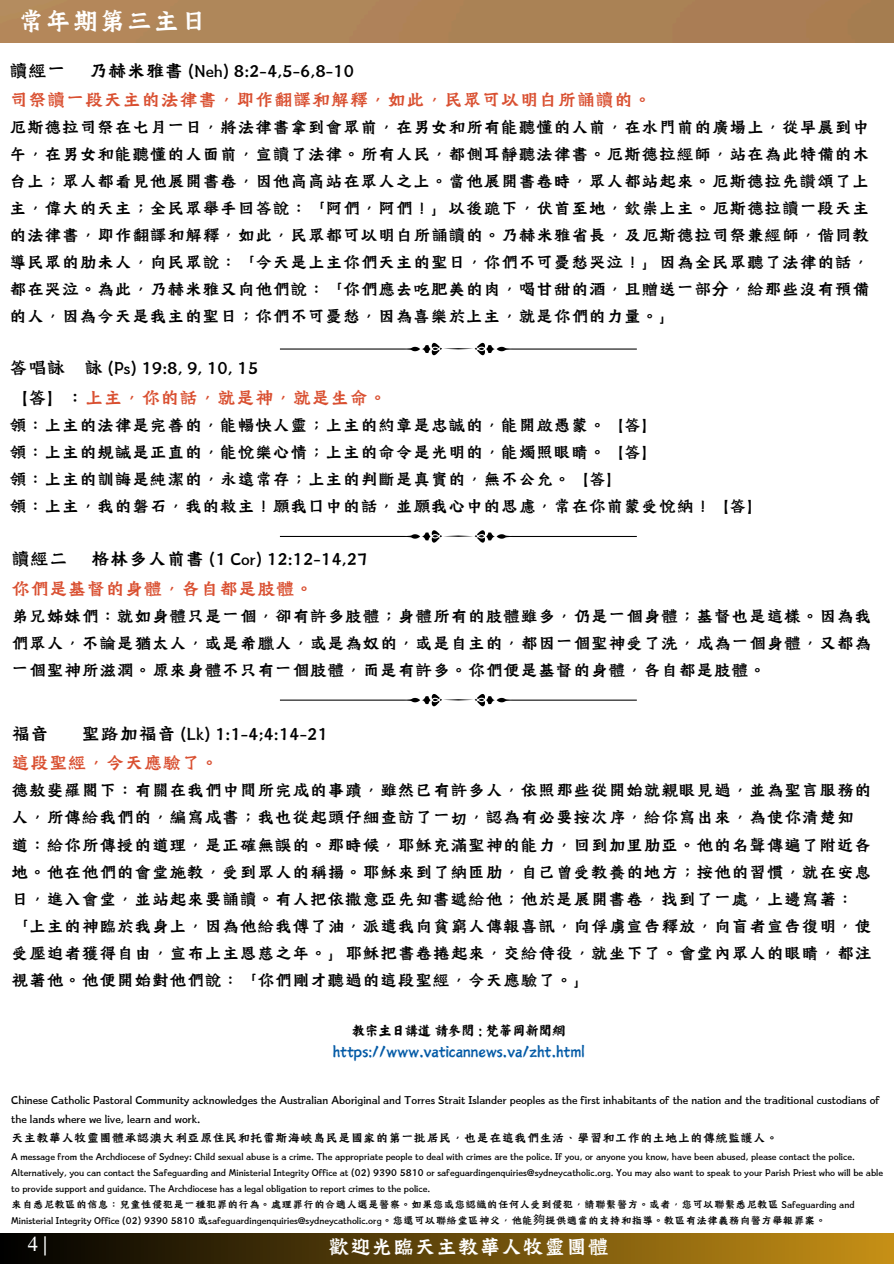
<style>
.page{position:relative;width:894px;height:1264px;background:#fff}
.page>*{position:absolute;margin:0;border:0;box-sizing:border-box;transform-origin:0 0}
.t1{font:30px "Canva Tide Kaplan HK";color:#fff}
.t2{font:24px "Canva Tide Kaplan HK";color:#fff}
.t3{font:21px/29.2px "Canva Tide Kaplan HK";color:#000}
.t4{font:21px/29.2px "Canva Tide Kaplan HK";color:#d94f30}
.t5{font:20.4px "Times NRMT Pro";color:#fff}
.t6{font:19.5px/27px "Canva Tide Kaplan HK";color:#000;text-align:justify}
.t7{font:14.7px/20.1px "Canva Yi Cai TC";color:#035aa6;text-align:center}
.t8{font:13.95px/19.2px "Canva Tide Kaplan HK";color:#000}
.t9{font:12px/16px "Canva Tide Kaplan HK";color:#000}
.s1{color:#000}
.s2{color:#d94f30}
.s3{font-family:"Noto Sans CJ Ksc"}
</style>
<div class="page">
<div style="left:0;top:0;width:893px;height:43px;background:#af8255"></div>
<div style="left:0;top:1233px;width:893px;height:30px;background:linear-gradient(to right,#000,#c69016)"></div>
<svg style="left:280px;top:343px;width:356px;height:12px"></svg>
<svg style="left:280px;top:530px;width:356px;height:12px"></svg>
<svg style="left:280px;top:694px;width:356px;height:12px"></svg>
<h1 class="t1" style="left:18px;top:4px;width:191px">常年期第三主日</h1>
<h3 class="t4" style="left:9px;top:55px;width:644px"><span class="s1">讀經一 乃赫米雅書 (Neh) 8:2-4,5-6,8-10<br></span>司祭讀一段天主的法律書，即作翻譯和解釋，如此，民眾可以明白所誦讀的。</h3>
<h3 class="t6" style="left:9px;top:113px;width:861px">厄斯德拉司祭在七月一日，將法律書拿到會眾前，在男女和所有能聽懂的人前，在水門前的廣場上，從早晨到中午，在男女和能聽懂的人面前，宣讀了法律。所有人民，都側耳靜聽法律書。厄斯德拉經師，站在為此特備的木台上；眾人都看見他展開書卷，因他高高站在眾人之上。當他展開書卷時，眾人都站起來。厄斯德拉先讚頌了上主，偉大的天主；全民眾舉手回答說：「阿們，阿們！」以後跪下，伏首至地，欽崇上主。厄斯德拉讀一段天主的法律書，即作翻譯和解釋，如此，民眾都可以明白所誦讀的。乃赫米雅省長，及厄斯德拉司祭兼經師，偕同教導民眾的肋未人，向民眾說：「今天是上主你們天主的聖日，你們不可憂愁哭泣！」因為全民眾聽了法律的話，都在哭泣。為此，乃赫米雅又向他們說：「你們應去吃肥美的肉，喝甘甜的酒，且贈送一部分，給那些沒有預備的人，因為今天是我主的聖日；你們不可憂愁，因為喜樂於上主，就是你們的力量。」</h3>
<p class="t3" style="left:9px;top:353px;width:379px">答唱詠 詠 (Ps) 19:8, 9, 10, 15<br>【答】：<span class="s2">上主，你的話，就是神，就是生命。</span></p>
<p class="t6" style="left:9px;top:410px;width:756px;text-align:left">領：上主的法律是完善的，能暢快人靈；上主的約章是忠誠的，能開啟愚蒙。【答】<br>領：上主的規誡是正直的，能悅樂心情；上主的命令是光明的，能燭照眼睛。【答】<br>領：上主的訓誨是純潔的，永遠常存；上主的判斷是真實的，無不公允。【答】<br>領：上主，我的磐石，我的救主！願我口中的話，並願我心中的思慮，常在你前蒙受悅納！【答】</p>
<p class="t3" style="left:11px;top:543px;width:358px">讀經二 格林多人前書 (1 Cor) 12:12-14,27<span class="s2">你們是基督的身體，各自都是肢體。</span></p>
<p class="t6" style="left:11px;top:601px;width:861px">弟兄姊妹們：就如身體只是一個，卻有許多肢體；身體所有的肢體雖多，仍是一個身體；基督也是這樣。因為我們眾人，不論是猶太人，或是希臘人，或是為奴的，或是自主的，都因一個聖神受了洗，成為一個身體，又都為一個聖神所滋潤。原來身體不只有一個肢體，而是有許多。你們便是基督的身體，各自都是肢體。</p>
<h3 class="t3" style="left:11px;top:718px;width:318px;text-indent:70px">聖路加福音 (Lk) 1:1-4;4:14-21<span class="s2">這段聖經，今天應驗了。</span></h3>
<h3 class="t6" style="left:11px;top:776px;width:861px;text-align:left">德敖斐羅閣下：有關在我們中間所完成的事蹟，雖然已有許多人，依照那些從開始就親眼見過，並為聖言服務的人，所傳給我們的，編寫成書；我也從起頭仔細查訪了一切，認為有必要按次序，給你寫出來，為使你清楚知道：給你所傳授的道理，是正確無誤的。那時候，耶穌充滿聖神的能力，回到加里肋亞。他的名聲傳遍了附近各地。他在他們的會堂施教，受到眾人的稱揚。耶穌來到了納匝肋，自己曾受教養的地方；按他的習慣，就在安息日，進入會堂，並站起來要誦讀。有人把依撒意亞先知書遞給他；他於是展開書卷，找到了一處，上邊寫著：「上主的神臨於我身上，因為他給我傅了油，派遣我向貧窮人傳報喜訊，向俘虜宣告釋放，向盲者宣告復明，使受壓迫者獲得自由，宣布上主恩慈之年。」耶穌把書卷捲起來，交給侍役，就坐下了。會堂內眾人的眼睛，都注視著他。他便開始對他們說：「你們剛才聽過的這段聖經，今天應驗了。」</h3>
<h3 class="t3" style="left:11px;top:718px;width:39px">福音</h3>
<h4 class="t7" style="left:332px;top:1021px;width:253px"><span class="s1">教宗主日講道請參閱 : 梵蒂岡新聞網</span>https://www.vaticannews.va/zht.html</h4>
<p class="t8" style="left:11px;top:1089px;width:869px">Chinese Catholic Pastoral Community acknowledges the Australian Aboriginal and Torres Strait Islander peoples as the first inhabitants of the nation and the traditional custodians of the lands where we live, learn and work.<br>天主教華人牧靈團體承認澳大利亞原住民和托雷斯海峽島民是國家的第一批居民，也是在這我們生活、學習和工作的土地上的傳統監護人。</p>
<h3 class="t9" style="left:11px;top:1147px;width:873px">A message from the Archdiocese of Sydney: Child sexual abuse is a crime. The appropriate people to deal with crimes are the police. If you, or anyone you know, have been abused, please contact the police.<br>Alternatively, you can contact the Safeguarding and Ministerial Integrity Office at (02) 9390 5810 or safeguardingenquiries@sydneycatholic.org. You may also want to speak to your Parish Priest who will be able to provide support and guidance. The Archdiocese has a legal obligation to report crimes to the police.</h3>
<h4 class="t9" style="left:11px;top:1195px;width:844px">來自悉尼教區的信息：兒童性侵犯是一種犯罪的行為。處理罪行的合適人選是警察。如果您或您認識的任何人受到侵犯，請聯繫警方。或者，您可以聯繫悉尼教區 Safeguarding and<br>Ministerial Integrity Office (02) 9390 5810 或safeguardingenquiries@sydneycatholic.org。您還可以聯絡堂區神父，他能<span class="s3">夠</span>提供適當的支持和指導。教區有法律義務向警方舉報罪案。</h4>
<h3 class="t5" style="left:28px;top:1236px;width:21px">4|</h3>
<p class="t2" style="left:328px;top:1232px;width:282px">歡迎光臨天主教華人牧靈團體</p>
</div>
